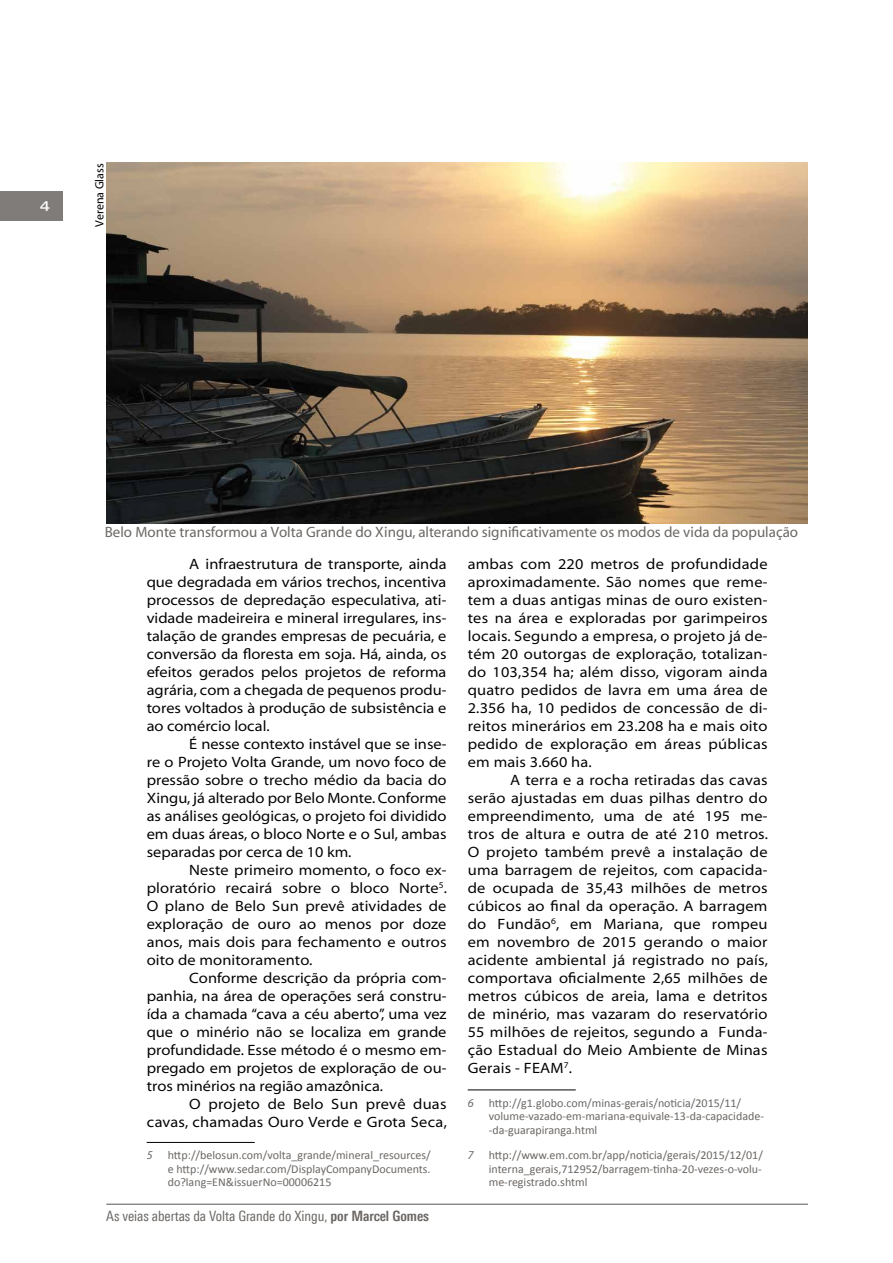
<style>
.page{position:relative;width:893px;height:1263px;background:#fff}
.page>*{position:absolute;margin:0;border:0;box-sizing:border-box;transform-origin:0 0}
.t1{font:15px/18px "Myriad MM 400 700";letter-spacing:.055em;color:#000;text-align:justify}
.t2{font:15px "Myriad MM 400 600";color:#6b6764}
.t3{font:14.25px "Linotype Univers 420 Cn";letter-spacing:-.005em;color:#6b6764}
.t4{font:500 13.5px "Linotype Univers 540 Ex";color:#fff}
.t5{font:12px/13.5px "Calibri";color:#6b6764;text-align:justify}
.t6{font:12px "Myriad MM 400 600";color:#000}
.t7{font:12px "Myriad MM It 400 600";color:#6b6764}
.s1{font-family:"Linotype Univers 620 Cn";font-weight:700}
</style>
<div class="page">
<div style="left:0;top:191px;width:62px;height:30px;background:#807c7a"></div>
<hr style="left:106px;top:1203px;width:702px;height:2px;background:#6b6764">
<hr style="left:147px;top:1142px;width:108px;height:1px;background:#000">
<hr style="left:468px;top:1089px;width:108px;height:1px;background:#000">
<img style="left:106px;top:162px;width:702px;height:361px">
<p class="t4" style="left:40px;top:199px;width:12px">4</p>
<p class="t6" style="left:94px;top:227px;width:65px;rotate:-90deg">Verena Glass</p>
<p class="t2" style="left:105px;top:525px;width:695px">Belo Monte transformou a Volta Grande do Xingu, alterando significativamente os modos de vida da população</p>
<p class="t1" style="left:147px;top:556px;width:301px;text-indent:43px">A infraestrutura de transporte, ainda que degradada em vários trechos, incentiva processos de depredação especulativa, ati&shy;vidade madeireira e mineral irregulares, ins&shy;talação de grandes empresas de pecuária, e conversão da floresta em soja. Há, ainda, os efeitos gerados pelos projetos de reforma agrária, com a chegada de pequenos produ&shy;tores voltados à produção de subsistência e ao comércio local.</p>
<p class="t1" style="left:147px;top:736px;width:301px;text-indent:43px">É nesse contexto instável que se inse&shy;re o Projeto Volta Grande, um novo foco de pressão sobre o trecho médio da bacia do Xingu, já alterado por Belo Monte. Conforme as análises geológicas, o projeto foi dividido em duas áreas, o bloco Norte e o Sul, ambas separadas por cerca de 10 km.</p>
<p class="t1" style="left:147px;top:862px;width:302px;text-indent:43px">Neste primeiro momento, o foco ex&shy;ploratório recairá sobre o bloco Norte<sup>5</sup>.<br>O plano de Belo Sun prevê atividades de exploração de ouro ao menos por doze anos, mais dois para fechamento e outros oito de monitoramento.</p>
<p class="t1" style="left:147px;top:970px;width:301px;text-indent:43px">Conforme descrição da própria com&shy;panhia, na área de operações será constru&shy;ída a chamada “cava a céu aberto”, uma vez que o minério não se localiza em grande profundidade. Esse método é o mesmo em&shy;pregado em projetos de exploração de ou&shy;tros minérios na região amazônica.</p>
<p class="t1" style="left:147px;top:1096px;width:302px;text-align:right">O projeto de Belo Sun prevê duas cavas, chamadas Ouro Verde e Grota Seca,</p>
<p class="t7" style="left:147px;top:1149px;width:7px">5</p>
<p class="t5" style="left:168px;top:1149px;width:265px">http://belosun.com/volta_grande/mineral_resources/ e http://www.sedar.com/DisplayCompanyDocuments. do?lang=EN&amp;issuerNo=00006215</p>
<p class="t3" style="left:106px;top:1208px;width:324px">As veias abertas da Volta Grande do Xingu, <span class="s1">por Marcel Gomes</span></p>
<p class="t1" style="left:468px;top:556px;width:301px">ambas com 220 metros de profundidade aproximadamente. São nomes que reme&shy;tem a duas antigas minas de ouro existen&shy;tes na área e exploradas por garimpeiros locais. Segundo a empresa, o projeto já de&shy;tém 20 outorgas de exploração, totalizan&shy;do 103,354 ha; além disso, vigoram ainda quatro pedidos de lavra em uma área de 2.356 ha, 10 pedidos de concessão de di&shy;reitos minerários em 23.208 ha e mais oito pedido de exploração em áreas públicas em mais 3.660 ha.</p>
<p class="t1" style="left:468px;top:772px;width:302px;text-indent:43px">A terra e a rocha retiradas das cavas serão ajustadas em duas pilhas dentro do empreendimento, uma de até 195 me&shy;tros de altura e outra de até 210 metros.<br>O projeto também prevê a instalação de uma barragem de rejeitos, com capacida&shy;de ocupada de 35,43 milhões de metros cúbicos ao final da operação. A barragem do Fundão<sup>6</sup>, em Mariana, que rompeu em novembro de 2015 gerando o maior acidente ambiental já registrado no país, comportava oficialmente 2,65 milhões de metros cúbicos de areia, lama e detritos de minério, mas vazaram do reservatório 55 milhões de rejeitos, segundo a Funda&shy;ção Estadual do Meio Ambiente de Minas Gerais - FEAM<sup>7</sup>.</p>
<p class="t7" style="left:468px;top:1097px;width:7px">6</p>
<p class="t5" style="left:489px;top:1096px;width:277px;text-align:left">http://g1.globo.com/minas-gerais/noticia/2015/11/ volume-vazado-em-mariana-equivale-13-da-capacidade--da-guarapiranga.html</p>
<p class="t7" style="left:468px;top:1149px;width:7px">7</p>
<p class="t5" style="left:489px;top:1149px;width:276px">http://www.em.com.br/app/noticia/gerais/2015/12/01/ interna_gerais,712952/barragem-tinha-20-vezes-o-volu&shy;me-registrado.shtml</p>
</div>
